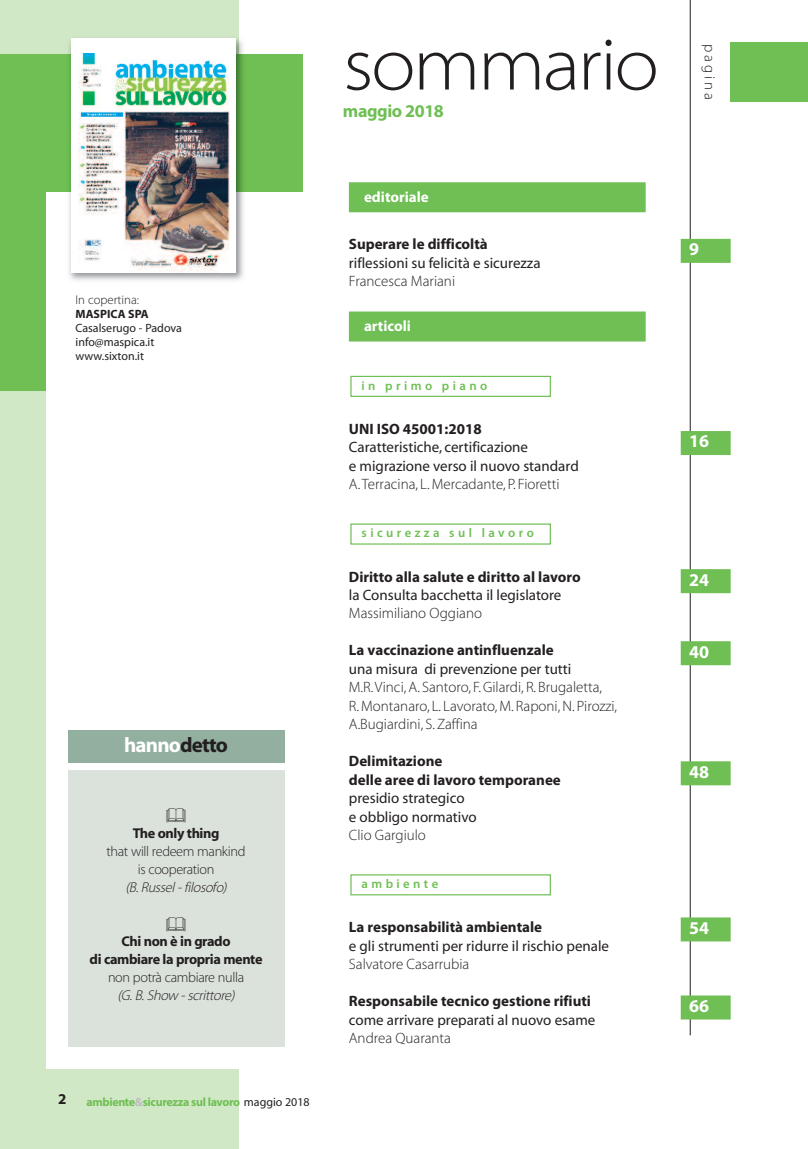
<style>
.page{position:relative;width:808px;height:1149px;background:#fff}
.page>*{position:absolute;margin:0;border:0;box-sizing:border-box;transform-origin:0 0}
.t1{font:300 semi-expanded 75px "Myriad Pro";letter-spacing:-.03em;color:#231f20}
.t2{font:700 21px "Myriad Pro";letter-spacing:-.04em;color:#fff}
.t3{font:700 18px "Myriad Pro";color:#fff}
.t4{font:700 18px "Myriad Pro";letter-spacing:-.02em;color:#6fbf54}
.t5{font:15px/18.5px "Myriad";color:#231f20}
.t6{font:300 15px/18.5px "Myriad";color:#231f20}
.t7{font:700 15px/18.5px "Myriad Pro";color:#231f20}
.t8{font:700 15px "Myriad Pro";color:#fff}
.t9{font:300 15px "Myriad Pro";letter-spacing:.195em;color:#231f20}
.t10{font:300 14.25px/18px "Myriad";letter-spacing:-.025em;color:#231f20;text-align:center}
.t11{font:700 14.25px/18px "Myriad";letter-spacing:-.03em;color:#231f20;text-align:center}
.t12{font:italic 300 14.25px "Myriad";color:#231f20}
.t13{font:600 12.75px "Myriad Pro";letter-spacing:.27em;color:#6fbf54}
.t14{font:300 12.75px "Myriad Pro";color:#231f20}
.t15{font:12px/14px "Myriad Pro";color:#231f20}
.t16{font:700 12px "Myriad Pro";letter-spacing:-.03em;color:#6fbf54}
.t17{font:700 12px "Myriad Pro";color:#231f20}
.s1{color:#231f20}
.s2{color:#bcbdc0}
.s3{font-family:"Myriad";font-weight:400;color:#231f20}
</style>
<div class="page">
<div style="left:0;top:0;width:239px;height:1148px;background:#d1e8c6"></div>
<div style="left:0;top:54px;width:302px;height:336px;background:#6fbf54"></div>
<div style="left:46px;top:192px;width:276px;height:876px;background:#fff"></div>
<div style="left:731px;top:43px;width:77px;height:59px;background:#6fbf54"></div>
<div style="left:349px;top:182px;width:297px;height:30px;background:#6fbf54"></div>
<div style="left:349px;top:311px;width:297px;height:30px;background:#6fbf54"></div>
<div style="left:350px;top:874px;width:201px;height:21px;border:1px solid #6fbf54"></div>
<div style="left:350px;top:375px;width:201px;height:22px;border:1px solid #6fbf54"></div>
<div style="left:350px;top:523px;width:201px;height:21px;border:1px solid #6fbf54"></div>
<hr style="left:690px;top:0;width:1px;height:1034px;background:#231f20">
<img style="left:69px;top:38px;width:175px;height:243px">
<div style="left:71px;top:39px;width:164px;height:233px;background:#fff"></div>
<img style="left:79px;top:53px;width:151px;height:219px">
<div style="left:681px;top:239px;width:50px;height:24px;background:#6fbf54"></div>
<div style="left:681px;top:431px;width:50px;height:24px;background:#6fbf54"></div>
<div style="left:681px;top:569px;width:50px;height:24px;background:#6fbf54"></div>
<div style="left:681px;top:641px;width:50px;height:24px;background:#6fbf54"></div>
<div style="left:681px;top:761px;width:50px;height:24px;background:#6fbf54"></div>
<div style="left:681px;top:917px;width:50px;height:24px;background:#6fbf54"></div>
<div style="left:681px;top:995px;width:50px;height:24px;background:#6fbf54"></div>
<div style="left:68px;top:730px;width:216px;height:32px;background:#92af9f"></div>
<div style="left:68px;top:770px;width:216px;height:276px;background:#dbe2db"></div>
<p class="t14" style="left:76px;top:295px;width:65px">In copertina:</p>
<p class="t17" style="left:76px;top:309px;width:75px">MASPICA SPA</p>
<p class="t15" style="left:76px;top:322px;width:108px">Casalserugo - Padova info@maspica.it www.sixton.it</p>
<h2 class="t2" style="left:124px;top:736px;width:105px">hanno<span class="s1">detto</span></h2>
<p class="t11" style="left:133px;top:824px;width:88px">The only thing</p>
<p class="t10" style="left:106px;top:842px;width:141px">that will redeem mankind is cooperation</p>
<p class="t12" style="left:125px;top:881px;width:105px">(B. Russel - filosofo)</p>
<p class="t11" style="left:90px;top:932px;width:174px">Chi non è in grado<br>di cambiare la propria mente</p>
<p class="t10" style="left:108px;top:968px;width:138px">non potrà cambiare nulla</p>
<p class="t12" style="left:118px;top:989px;width:121px">(G. B. Show - scrittore)</p>
<p class="t7" style="left:58px;top:1090px;width:10px">2</p>
<p class="t16" style="left:87px;top:1097px;width:225px">ambiente<span class="s2">&amp;</span>sicurezza sul lavoro <span class="s3">maggio 2018</span></p>
<h1 class="t1" style="left:343px;top:36px;width:317px">sommario</h1>
<p class="t4" style="left:343px;top:104px;width:102px">maggio 2018</p>
<p class="t8" style="left:364px;top:191px;width:66px">editoriale</p>
<p class="t7" style="left:349px;top:236px;width:140px">Superare le difficoltà</p>
<p class="t5" style="left:349px;top:255px;width:193px">riflessioni su felicità e sicurezza</p>
<p class="t6" style="left:349px;top:273px;width:108px">Francesca Mariani</p>
<p class="t8" style="left:364px;top:320px;width:49px">articoli</p>
<p class="t13" style="left:362px;top:380px;width:127px">in primo piano</p>
<p class="t7" style="left:349px;top:420px;width:134px">UNI ISO 45001:2018</p>
<p class="t5" style="left:349px;top:439px;width:231px">Caratteristiche, certificazione<br>e migrazione verso il nuovo standard</p>
<p class="t6" style="left:349px;top:476px;width:212px">A.Terracina, L.Mercadante, P. Fioretti</p>
<p class="t13" style="left:362px;top:528px;width:174px">sicurezza sul lavoro</p>
<p class="t7" style="left:349px;top:568px;width:233px">Diritto alla salute e diritto al lavoro</p>
<p class="t5" style="left:349px;top:587px;width:214px">la Consulta bacchetta il legislatore</p>
<p class="t6" style="left:349px;top:605px;width:135px">Massimiliano Oggiano</p>
<p class="t7" style="left:349px;top:642px;width:206px">La vaccinazione antinfluenzale</p>
<p class="t5" style="left:349px;top:660px;width:224px">una misura di prevenzione per tutti</p>
<p class="t6" style="left:349px;top:679px;width:270px">M.R.Vinci,A. Santoro, F.Gilardi, R. Brugaletta,<br>R.Montanaro, L. Lavorato,M. Raponi,N. Pirozzi,<br>A.Bugiardini, S. Zaffina</p>
<p class="t7" style="left:349px;top:752px;width:213px">Delimitazione<br>delle aree di lavoro temporanee</p>
<p class="t5" style="left:349px;top:789px;width:129px">presidio strategico<br>e obbligo normativo</p>
<p class="t6" style="left:349px;top:826px;width:78px">Clio Gargiulo</p>
<p class="t13" style="left:362px;top:878px;width:78px">ambiente</p>
<p class="t7" style="left:349px;top:918px;width:195px">La responsabilità ambientale</p>
<p class="t5" style="left:349px;top:937px;width:262px">e gli strumenti per ridurre il rischio penale</p>
<p class="t6" style="left:349px;top:955px;width:122px">Salvatore Casarrubia</p>
<p class="t7" style="left:349px;top:992px;width:244px">Responsabile tecnico gestione rifiuti</p>
<p class="t5" style="left:349px;top:1011px;width:248px">come arrivare preparati al nuovo esame</p>
<p class="t6" style="left:349px;top:1029px;width:104px">Andrea Quaranta</p>
<p class="t9" style="left:715px;top:44px;width:57px;rotate:90deg">pagina</p>
<p class="t3" style="left:689px;top:242px;width:11px">9</p>
<p class="t3" style="left:689px;top:434px;width:21px">16</p>
<p class="t3" style="left:689px;top:572px;width:21px">24</p>
<p class="t3" style="left:689px;top:644px;width:21px">40</p>
<p class="t3" style="left:689px;top:764px;width:21px">48</p>
<p class="t3" style="left:689px;top:920px;width:21px">54</p>
<p class="t3" style="left:689px;top:998px;width:21px">66</p>
</div>
